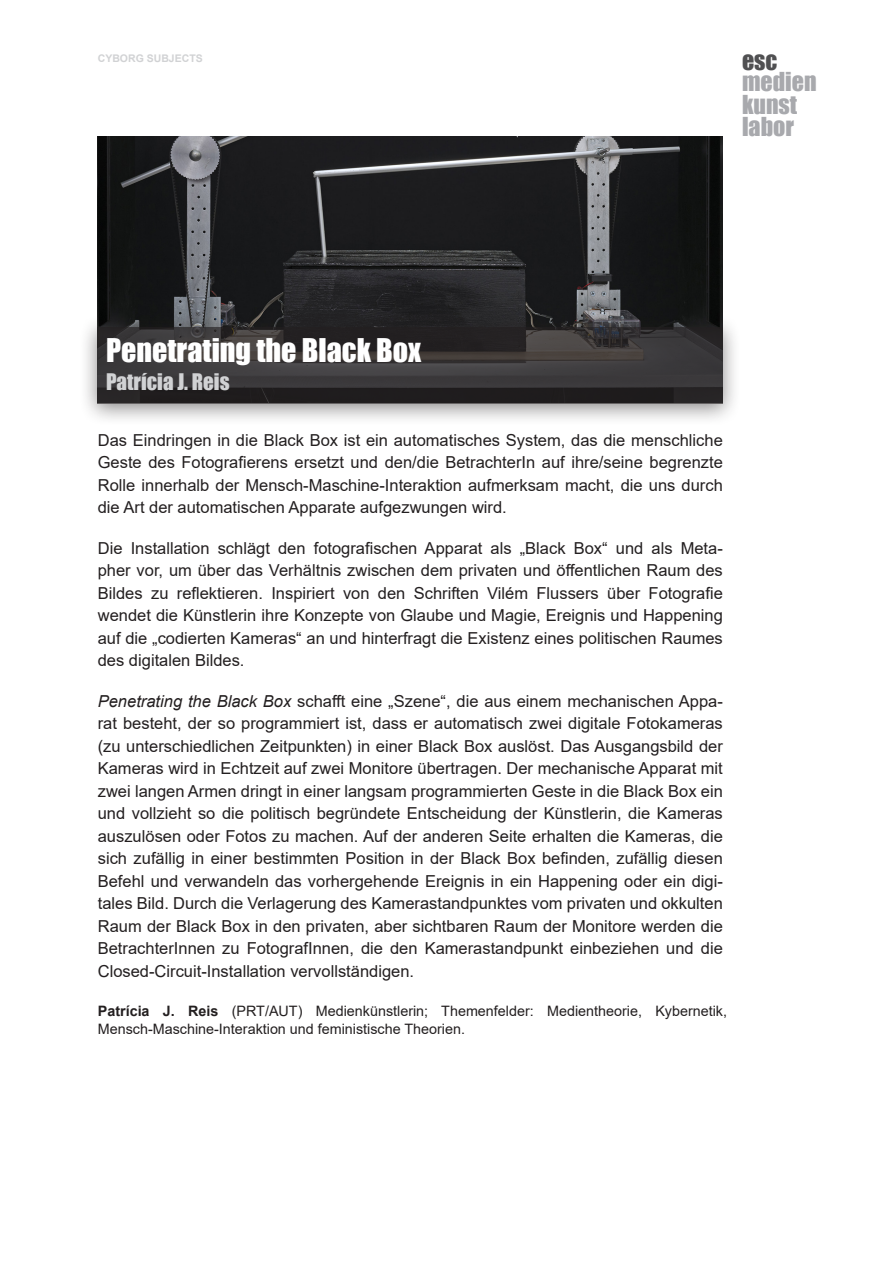
<style>
.page{position:relative;width:893px;height:1263px;background:#fff}
.page>*{position:absolute;margin:0;border:0;box-sizing:border-box;transform-origin:0 0}
.t1{font:30px "Impact";color:#fff}
.t2{font:24px/22.5px "Impact";color:#a8a9ad}
.t3{font:24px "Impact";color:#505052}
.t4{font:21px "Impact";color:#d1d2d4}
.Text_A{font:16.5px/22.5px "Arial";color:#231f20;text-align:justify}
.t5{font:14.4px/18px "Arial";color:#231f20}
.t6{font:700 10.5px "Arial";color:#d1d2d4}
.s1{font-style:italic}
.s2{font-weight:700}
</style>
<div class="page">
<img style="left:98px;top:137px;width:625px;height:176px">
<div style="left:79px;top:313px;width:663px;height:114px;background:#231f20;opacity:.75"></div>
<svg style="left:98px;top:327px;width:625px;height:77px;background:#353233"></svg>
<p class="t6" style="left:98px;top:51px;width:107px">CYBORG SUBJECTS</p>
<h2 class="t3" style="left:742px;top:42px;width:37px">esc</h2>
<h2 class="t2" style="left:742px;top:70px;width:76px">medien kunst labor</h2>
<p class="t1" style="left:106px;top:327px;width:317px">Penetrating the Black Box</p>
<p class="t4" style="left:106px;top:366px;width:125px">Patrícia J. Reis</p>
<p class="Text_A" style="left:98px;top:429px;width:627px">Das Eindringen in die Black Box ist ein automatisches System, das die menschliche Geste des Fotografierens ersetzt und den/die BetrachterIn auf ihre/seine begrenzte Rolle innerhalb der Mensch-Maschine-Interaktion aufmerksam macht, die uns durch die Art der automatischen Apparate aufgezwungen wird.</p>
<p class="Text_A" style="left:98px;top:537px;width:627px">Die Installation schlägt den fotografischen Apparat als „Black Box“ und als Meta&shy;pher vor, um über das Verhältnis zwischen dem privaten und öffentlichen Raum des Bildes zu reflektieren. Inspiriert von den Schriften Vilém Flussers über Fotografie wendet die Künstlerin ihre Konzepte von Glaube und Magie, Ereignis und Happening auf die „codierten Kameras“ an und hinterfragt die Existenz eines politischen Raumes des digitalen Bildes.</p>
<p class="Text_A" style="left:98px;top:690px;width:627px"><span class="s1">Penetrating the Black Box</span> schafft eine „Szene“, die aus einem mechanischen Appa&shy;rat besteht, der so programmiert ist, dass er automatisch zwei digitale Fotokameras (zu unterschiedlichen Zeitpunkten) in einer Black Box auslöst. Das Ausgangsbild der Kameras wird in Echtzeit auf zwei Monitore übertragen. Der mechanische Apparat mit zwei langen Armen dringt in einer langsam programmierten Geste in die Black Box ein und vollzieht so die politisch begründete Entscheidung der Künstlerin, die Kameras auszulösen oder Fotos zu machen. Auf der anderen Seite erhalten die Kameras, die sich zufällig in einer bestimmten Position in der Black Box befinden, zufällig diesen Befehl und verwandeln das vorhergehende Ereignis in ein Happening oder ein digi&shy;tales Bild. Durch die Verlagerung des Kamerastandpunktes vom privaten und okkulten Raum der Black Box in den privaten, aber sichtbaren Raum der Monitore werden die BetrachterInnen zu FotografInnen, die den Kamerastandpunkt einbeziehen und die Closed-Circuit-Installation vervollständigen.</p>
<p class="t5" style="left:98px;top:1001px;width:631px"><span class="s2">Patrícia J. Reis</span> (PRT/AUT) Medienkünstlerin; Themenfelder: Medientheorie, Kybernetik,<br>Mensch-Maschine-Interaktion und feministische Theorien.</p>
</div>
